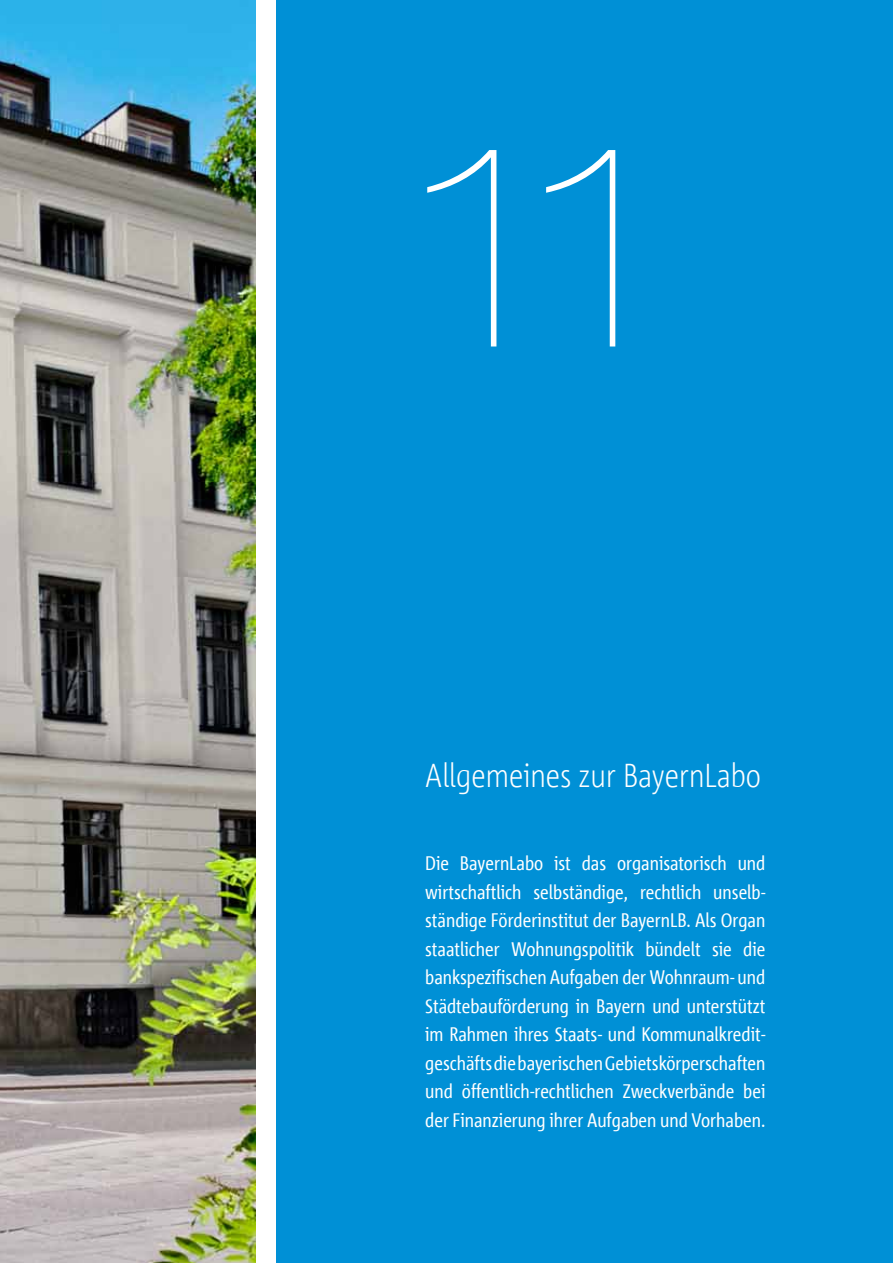
<style>
.page{position:relative;width:893px;height:1263px;background:#fff}
.page>*{position:absolute;margin:0;border:0;box-sizing:border-box;transform-origin:0 0}
.t1{font:900 expanded 279px "Helvetica Neue LT";color:#fff}
.t2{font:300 33px "Corpid Cd L Finc";color:#fff}
.t3{font:19.5px/28.5px "Corpid Cd L Finc";color:#fff;text-align:justify}
</style>
<div class="page">
<img style="left:0;top:0;width:255px;height:1263px">
<div style="left:276px;top:0;width:617px;height:1263px;background:#0090d6"></div>
<h1 class="t1" style="left:418px;top:85px;width:239px">11</h1>
<h2 class="t2" style="left:425px;top:758px;width:337px">Allgemeines zur BayernLabo</h2>
<p class="t3" style="left:425px;top:849px;width:342px">Die BayernLabo ist das organisatorisch und wirtschaftlich selbständige, rechtlich unselb&shy;ständige Förderinstitut der BayernLB. Als Organ staatlicher Wohnungspolitik bündelt sie die bankspezifischen Aufgaben der Wohnraum- und Städtebauförderung in Bayern und unterstützt im Rahmen ihres Staats- und Kommunalkredit&shy;geschäfts die bayerischen Gebietskörperschaften und öffentlich-rechtlichen Zweckverbände bei der Finanzierung ihrer Aufgaben und Vorhaben.</p>
</div>
